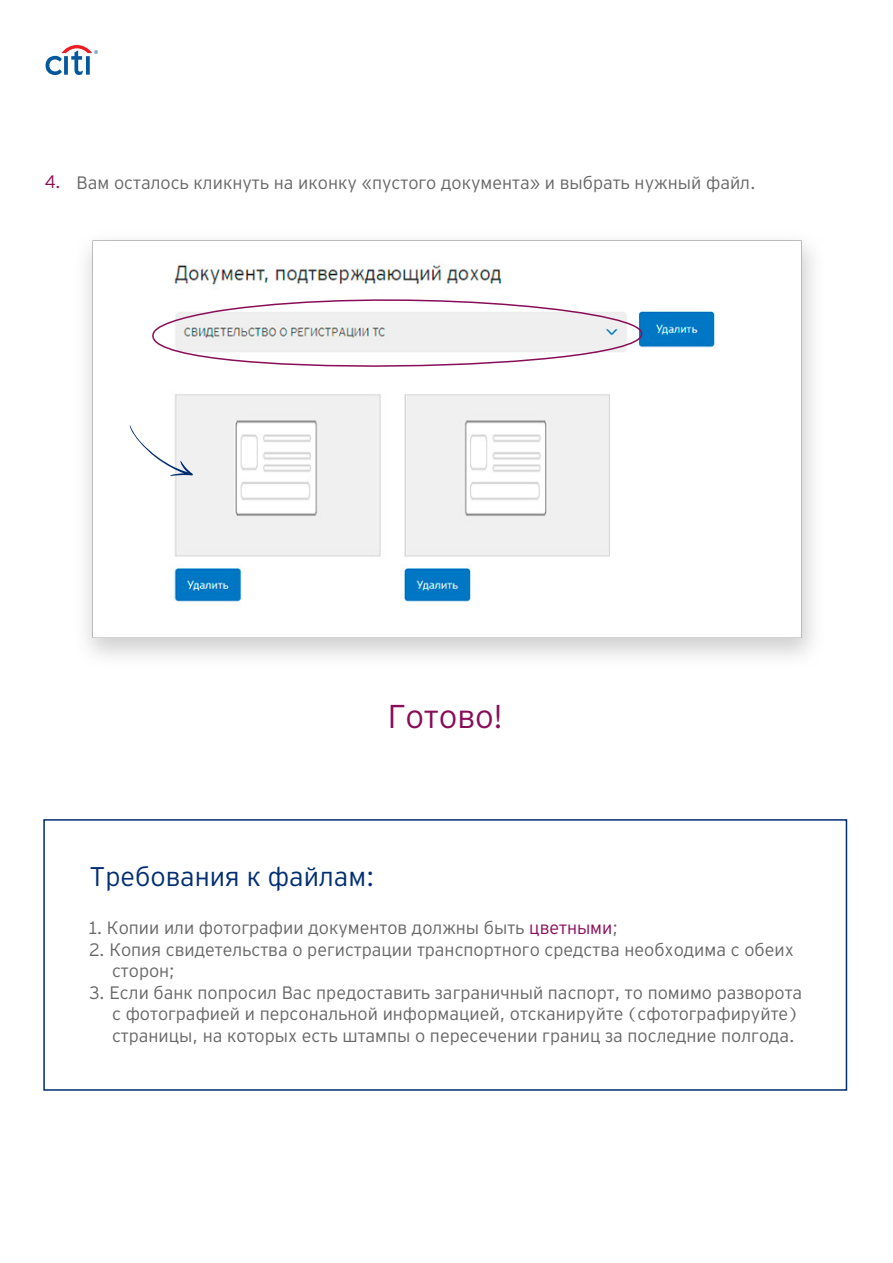
<style>
.page{position:relative;width:893px;height:1263px;background:#fff}
.page>*{position:absolute;margin:0;border:0;box-sizing:border-box;transform-origin:0 0}
.t1{font:33px "Interstate Light Cyr";color:#890c58}
.t2{font:27px "Interstate Light Cyr";color:#002d72}
.t3{font:18px/21.6px "Interstate Light Cyr";color:#666}
.t4{font:18px "Interstate Light Cyr";color:#890c58}
.s1{color:#890c58}
</style>
<div class="page">
<img style="left:86px;top:240px;width:728px;height:417px">
<div style="left:43px;top:819px;width:804px;height:272px;border:2px solid #002d72"></div>
<svg style="left:46px;top:45px;width:52px;height:30px"></svg>
<svg style="left:130px;top:425px;width:63px;height:51px"></svg>
<svg style="left:127px;top:286px;width:545px;height:97px"></svg>
<p class="t4" style="left:45px;top:172px;width:17px">4.</p>
<p class="t3" style="left:77px;top:171px;width:681px">Вам осталось кликнуть на иконку «пустого документа» и выбрать нужный файл.</p>
<h1 class="t1" style="left:388px;top:698px;width:116px">Готово!</h1>
<h2 class="t2" style="left:90px;top:861px;width:287px">Требования к файлам:</h2>
<p class="t3" style="left:90px;top:917px;width:530px">1. Копии или фотографии документов должны быть <span class="s1">цветными</span>;</p>
<p class="t3" style="left:112px;top:938px;width:683px;text-indent:-23px">2. Копия свидетельства о регистрации транспортного средства необходима с обеих сторон;</p>
<p class="t3" style="left:112px;top:981px;width:692px;text-indent:-22px">3. Если банк попросил Вас предоставить заграничный паспорт, то помимо разворота с фотографией и персональной информацией, отсканируйте (сфотографируйте) страницы, на которых есть штампы о пересечении границ за последние полгода.</p>
</div>
